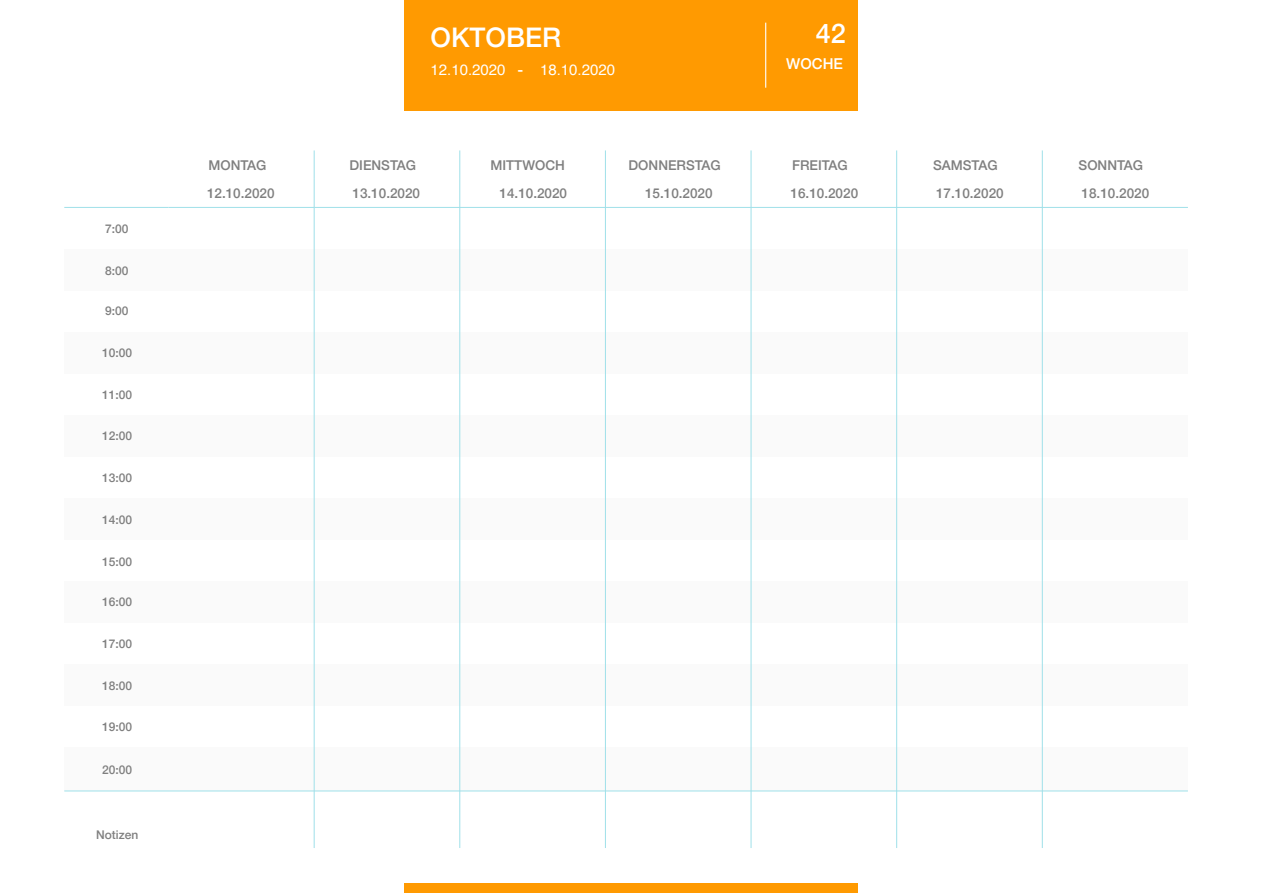
<style>
.page{position:relative;width:1263px;height:893px;background:#fff}
.page>*{position:absolute;margin:0;border:0;box-sizing:border-box;transform-origin:0 0}
.t1{font:500 27px "Helvetica Neue";color:#fff}
.t2{font:15px "Helvetica";color:#fff}
.t3{font:500 15px "Helvetica Neue";color:#fff}
.t4{font:500 13.5px "Helvetica Neue";color:#7f7f7f}
.t5{font:500 12px "Helvetica Neue";color:#7f7f7f}
.s1{font-family:"Helvetica Neue";font-weight:500}
</style>
<div class="page">
<div style="left:405px;top:0;width:453px;height:110px;background:#ff9a01"></div>
<div style="left:64px;top:249px;width:105px;height:41px;background:#fafafa"></div>
<div style="left:169px;top:249px;width:145px;height:41px;background:#fafafa"></div>
<div style="left:314px;top:249px;width:146px;height:41px;background:#fafafa"></div>
<div style="left:460px;top:249px;width:145px;height:41px;background:#fafafa"></div>
<div style="left:605px;top:249px;width:146px;height:41px;background:#fafafa"></div>
<div style="left:751px;top:249px;width:146px;height:41px;background:#fafafa"></div>
<div style="left:897px;top:249px;width:145px;height:41px;background:#fafafa"></div>
<div style="left:1042px;top:249px;width:146px;height:41px;background:#fafafa"></div>
<div style="left:64px;top:332px;width:105px;height:42px;background:#fafafa"></div>
<div style="left:169px;top:332px;width:145px;height:42px;background:#fafafa"></div>
<div style="left:314px;top:332px;width:146px;height:42px;background:#fafafa"></div>
<div style="left:460px;top:332px;width:145px;height:42px;background:#fafafa"></div>
<div style="left:605px;top:332px;width:146px;height:42px;background:#fafafa"></div>
<div style="left:751px;top:332px;width:146px;height:42px;background:#fafafa"></div>
<div style="left:897px;top:332px;width:145px;height:42px;background:#fafafa"></div>
<div style="left:1042px;top:332px;width:146px;height:42px;background:#fafafa"></div>
<div style="left:64px;top:415px;width:105px;height:42px;background:#fafafa"></div>
<div style="left:169px;top:415px;width:145px;height:42px;background:#fafafa"></div>
<div style="left:314px;top:415px;width:146px;height:42px;background:#fafafa"></div>
<div style="left:460px;top:415px;width:145px;height:42px;background:#fafafa"></div>
<div style="left:605px;top:415px;width:146px;height:42px;background:#fafafa"></div>
<div style="left:751px;top:415px;width:146px;height:42px;background:#fafafa"></div>
<div style="left:897px;top:415px;width:145px;height:42px;background:#fafafa"></div>
<div style="left:1042px;top:415px;width:146px;height:42px;background:#fafafa"></div>
<div style="left:64px;top:498px;width:105px;height:42px;background:#fafafa"></div>
<div style="left:169px;top:498px;width:145px;height:42px;background:#fafafa"></div>
<div style="left:314px;top:498px;width:146px;height:42px;background:#fafafa"></div>
<div style="left:460px;top:498px;width:145px;height:42px;background:#fafafa"></div>
<div style="left:605px;top:498px;width:146px;height:42px;background:#fafafa"></div>
<div style="left:751px;top:498px;width:146px;height:42px;background:#fafafa"></div>
<div style="left:897px;top:498px;width:145px;height:42px;background:#fafafa"></div>
<div style="left:1042px;top:498px;width:146px;height:42px;background:#fafafa"></div>
<div style="left:64px;top:581px;width:105px;height:42px;background:#fafafa"></div>
<div style="left:169px;top:581px;width:145px;height:42px;background:#fafafa"></div>
<div style="left:314px;top:581px;width:146px;height:42px;background:#fafafa"></div>
<div style="left:460px;top:581px;width:145px;height:42px;background:#fafafa"></div>
<div style="left:605px;top:581px;width:146px;height:42px;background:#fafafa"></div>
<div style="left:751px;top:581px;width:146px;height:42px;background:#fafafa"></div>
<div style="left:897px;top:581px;width:145px;height:42px;background:#fafafa"></div>
<div style="left:1042px;top:581px;width:146px;height:42px;background:#fafafa"></div>
<div style="left:64px;top:664px;width:105px;height:42px;background:#fafafa"></div>
<div style="left:169px;top:664px;width:145px;height:42px;background:#fafafa"></div>
<div style="left:314px;top:664px;width:146px;height:42px;background:#fafafa"></div>
<div style="left:460px;top:664px;width:145px;height:42px;background:#fafafa"></div>
<div style="left:605px;top:664px;width:146px;height:42px;background:#fafafa"></div>
<div style="left:751px;top:664px;width:146px;height:42px;background:#fafafa"></div>
<div style="left:897px;top:664px;width:145px;height:42px;background:#fafafa"></div>
<div style="left:1042px;top:664px;width:146px;height:42px;background:#fafafa"></div>
<div style="left:64px;top:747px;width:105px;height:44px;background:#fafafa"></div>
<div style="left:169px;top:747px;width:145px;height:44px;background:#fafafa"></div>
<div style="left:314px;top:747px;width:146px;height:44px;background:#fafafa"></div>
<div style="left:460px;top:747px;width:145px;height:44px;background:#fafafa"></div>
<div style="left:605px;top:747px;width:146px;height:44px;background:#fafafa"></div>
<div style="left:751px;top:747px;width:146px;height:44px;background:#fafafa"></div>
<div style="left:897px;top:747px;width:145px;height:44px;background:#fafafa"></div>
<div style="left:1042px;top:747px;width:146px;height:44px;background:#fafafa"></div>
<svg style="left:314px;top:150px;width:1px;height:57px"></svg>
<hr style="left:314px;top:207px;width:1px;height:641px;background:#9fe0e9">
<svg style="left:459px;top:150px;width:1px;height:57px"></svg>
<hr style="left:459px;top:207px;width:1px;height:641px;background:#9fe0e9">
<svg style="left:605px;top:150px;width:1px;height:57px"></svg>
<hr style="left:605px;top:207px;width:1px;height:641px;background:#9fe0e9">
<svg style="left:751px;top:150px;width:1px;height:57px"></svg>
<hr style="left:751px;top:207px;width:1px;height:641px;background:#9fe0e9">
<svg style="left:896px;top:150px;width:1px;height:57px"></svg>
<hr style="left:896px;top:207px;width:1px;height:641px;background:#9fe0e9">
<svg style="left:1042px;top:150px;width:1px;height:57px"></svg>
<hr style="left:1042px;top:207px;width:1px;height:641px;background:#9fe0e9">
<hr style="left:64px;top:791px;width:1124px;height:1px;background:#9fe0e9">
<hr style="left:64px;top:207px;width:105px;height:1px;background:#9fe0e9">
<hr style="left:169px;top:207px;width:145px;height:1px;background:#9fe0e9">
<hr style="left:314px;top:207px;width:874px;height:1px;background:#9fe0e9">
<hr style="left:765px;top:23px;width:1px;height:65px;background:#fff">
<div style="left:405px;top:884px;width:453px;height:9px;background:#ff9a01"></div>
<p class="t5" style="left:105px;top:221px;width:25px">7:00</p>
<p class="t5" style="left:105px;top:263px;width:25px">8:00</p>
<p class="t5" style="left:105px;top:304px;width:25px">9:00</p>
<p class="t5" style="left:102px;top:346px;width:32px">10:00</p>
<p class="t5" style="left:102px;top:388px;width:32px">11:00</p>
<p class="t5" style="left:102px;top:428px;width:32px">12:00</p>
<p class="t5" style="left:102px;top:470px;width:32px">13:00</p>
<p class="t5" style="left:102px;top:512px;width:32px">14:00</p>
<p class="t5" style="left:102px;top:554px;width:32px">15:00</p>
<p class="t5" style="left:102px;top:595px;width:32px">16:00</p>
<p class="t5" style="left:102px;top:637px;width:32px">17:00</p>
<p class="t5" style="left:102px;top:679px;width:32px">18:00</p>
<p class="t5" style="left:102px;top:719px;width:32px">19:00</p>
<p class="t5" style="left:102px;top:763px;width:32px">20:00</p>
<p class="t5" style="left:96px;top:827px;width:44px">Notizen</p>
<h1 class="t1" style="left:430px;top:21px;width:132px">OKTOBER</h1>
<h1 class="t1" style="left:816px;top:17px;width:32px">42</h1>
<p class="t2" style="left:430px;top:64px;width:186px">12.10.2020 <span class="s1">-</span> 18.10.2020</p>
<p class="t3" style="left:786px;top:55px;width:58px">WOCHE</p>
<p class="t4" style="left:208px;top:157px;width:60px">MONTAG</p>
<p class="t4" style="left:350px;top:157px;width:68px">DIENSTAG</p>
<p class="t4" style="left:490px;top:157px;width:76px">MITTWOCH</p>
<p class="t4" style="left:628px;top:157px;width:94px">DONNERSTAG</p>
<p class="t4" style="left:792px;top:157px;width:57px">FREITAG</p>
<p class="t4" style="left:933px;top:157px;width:66px">SAMSTAG</p>
<p class="t4" style="left:1078px;top:157px;width:66px">SONNTAG</p>
<p class="t4" style="left:207px;top:185px;width:69px">12.10.2020</p>
<p class="t4" style="left:352px;top:185px;width:69px">13.10.2020</p>
<p class="t4" style="left:500px;top:185px;width:69px">14.10.2020</p>
<p class="t4" style="left:645px;top:185px;width:69px">15.10.2020</p>
<p class="t4" style="left:790px;top:185px;width:69px">16.10.2020</p>
<p class="t4" style="left:936px;top:185px;width:69px">17.10.2020</p>
<p class="t4" style="left:1082px;top:185px;width:69px">18.10.2020</p>
</div>
